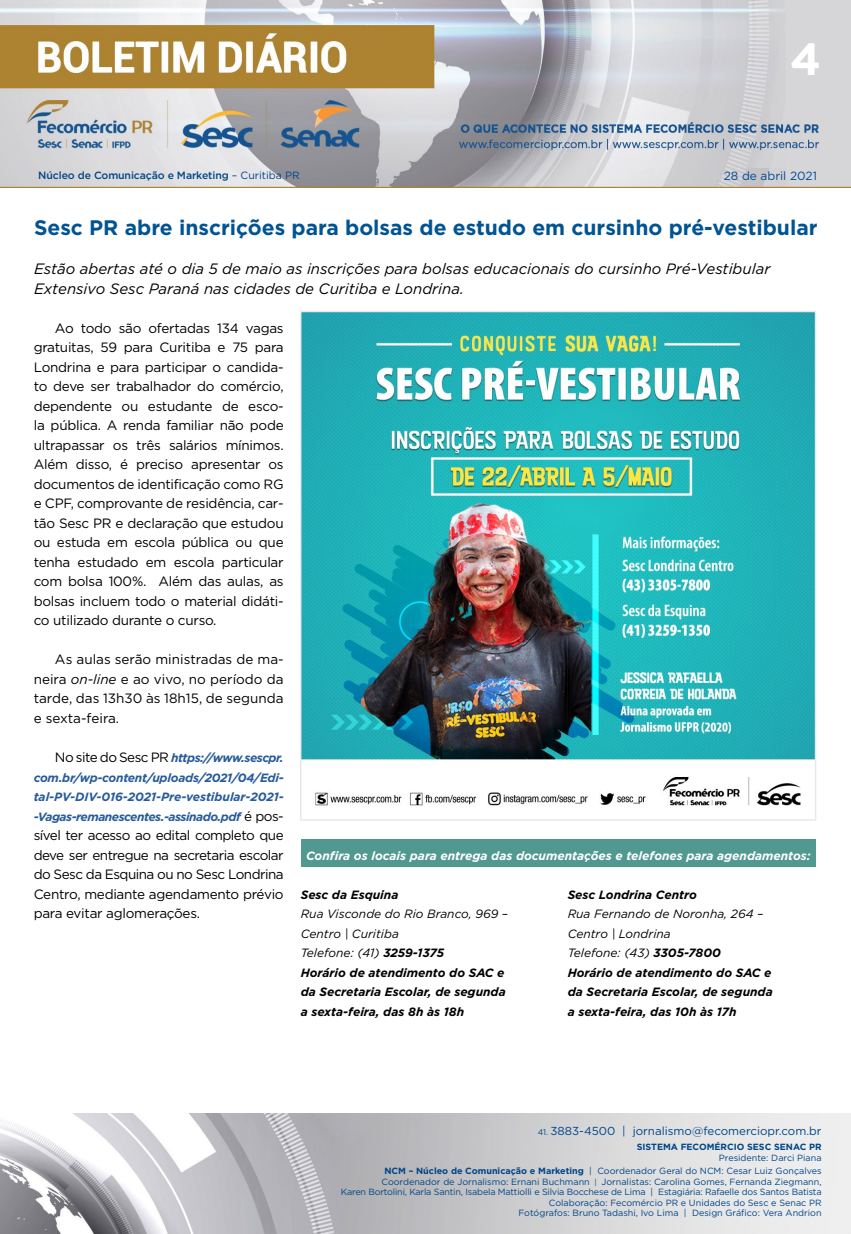
<style>
.page{position:relative;width:851px;height:1234px;background:#fff}
.page>*{position:absolute;margin:0;border:0;box-sizing:border-box;transform-origin:0 0}
.t1{font:700 45px "Gotham";color:#fff}
.t2{font:700 21px "Gotham";color:#005493}
.t3{font:italic 15px/19.5px "Gotham";color:#000}
.t4{font:13.5px/19.5px "Gotham";letter-spacing:-.02em;color:#000;text-align:justify}
.t5{font:italic 700 12px/19.5px "Gotham";color:#000}
.t6{font:italic 700 12px/19.5px "Gotham";letter-spacing:-.04em;color:#275b9b;text-align:justify}
.t7{font:italic 700 12px "Gotham";color:#fff}
.t8{font:11.85px "Gotham";color:#004a93}
.t9{font:11.55px "Gotham";color:#004587}
.t10{font:500 10.5px "Gotham";letter-spacing:-.01em;color:#004587}
.t11{font:9px/10.5px "Gotham";color:#004587;text-align:right}
.t12{font:700 9px "Gotham";color:#004587}
.s1{font-weight:400}
.s2{font-style:italic}
.s3{font-weight:400;font-style:normal;font-size:13.5px;color:#000}
.s4{font-size:8.25px}
.s5{font-weight:700}
.s6{font-size:7.65px}
</style>
<div class="page">
<img style="left:0;top:0;width:850px;height:188px">
<img style="left:0;top:1113px;width:850px;height:120px">
<div style="left:301px;top:839px;width:514px;height:27px;background:#519890"></div>
<img style="left:303px;top:313px;width:510px;height:493px">
<div style="left:300px;top:310px;width:516px;height:510px;border:2px solid #e9e9e9"></div>
<h1 class="t1" style="left:790px;top:29px;width:33px">4</h1>
<p class="t10" style="left:38px;top:168px;width:263px">Núcleo de Comunicação e Marketing <span class="s1">– Curitiba PR</span></p>
<p class="t8" style="left:723px;top:168px;width:95px">28 de abril 2021</p>
<h2 class="t2" style="left:34px;top:214px;width:785px">Sesc PR abre inscrições para bolsas de estudo em cursinho pré-vestibular</h2>
<p class="t3" style="left:34px;top:259px;width:737px">Estão abertas até o dia 5 de maio as inscrições para bolsas educacionais do cursinho Pré-Vestibular<br>Extensivo Sesc Paraná nas cidades de Curitiba e Londrina.</p>
<p class="t4" style="left:34px;top:318px;width:251px;text-indent:21px">Ao todo são ofertadas 134 vagas gratuitas, 59 para Curitiba e 75 para Londrina e para participar o candida&shy;to deve ser trabalhador do comércio, dependente ou estudante de esco&shy;la pública. A renda familiar não pode ultrapassar os três salários mínimos.<br>Além disso, é preciso apresentar os documentos de identificação como RG e CPF, comprovante de residência, car&shy;tão Sesc PR e declaração que estudou ou estuda em escola pública ou que tenha estudado em escola particular com bolsa 100%. Além das aulas, as bolsas incluem todo o material didáti&shy;co utilizado durante o curso.</p>
<p class="t4" style="left:34px;top:649px;width:251px;text-indent:21px">As aulas serão ministradas de ma&shy;neira <span class="s2">on-line</span> e ao vivo, no período da tarde, das 13h30 às 18h15, de segunda e sexta-feira.</p>
<p class="t6" style="left:34px;top:747px;width:251px;text-indent:21px"><span class="s3">No site do Sesc PR</span> https://www.sescpr. com.br/wp-content/uploads/2021/04/Edi&shy;tal-PV-DIV-016-2021-Pre-vestibular-2021- -Vagas-remanescentes.-assinado.pdf <span class="s3">é pos-</span></p>
<p class="t4" style="left:34px;top:825px;width:251px">sível ter acesso ao edital completo que deve ser entregue na secretaria escolar do Sesc da Esquina ou no Sesc Londrina Centro, mediante agendamento prévio para evitar aglomerações.</p>
<p class="t7" style="left:306px;top:847px;width:506px">Confira os locais para entrega das documentações e telefones para agendamentos:</p>
<p class="t5" style="left:301px;top:884px;width:99px">Sesc da Esquina</p>
<p class="t5" style="left:301px;top:903px;width:209px"><span class="s1">Rua Visconde do Rio Branco, 969 –<br>Centro | Curitiba<br>Telefone: (41)</span> 3259-1375<br>Horário de atendimento do SAC e da Secretaria Escolar, de segunda a sexta-feira, das 8h às 18h</p>
<p class="t5" style="left:567px;top:884px;width:131px">Sesc Londrina Centro</p>
<p class="t5" style="left:567px;top:903px;width:206px"><span class="s1">Rua Fernando de Noronha, 264 –<br>Centro | Londrina<br>Telefone: (43)</span> 3305-7800<br>Horário de atendimento do SAC e da Secretaria Escolar, de segunda a sexta-feira, das 10h às 17h</p>
<p class="t9" style="left:537px;top:1123px;width:285px"><span class="s4">41.</span> 3883-4500 | jornalismo@fecomerciopr.com.br</p>
<p class="t12" style="left:636px;top:1140px;width:186px">SISTEMA FECOMÉRCIO SESC SENAC PR</p>
<p class="t11" style="left:384px;top:1150px;width:438px;line-height:13.5px">Presidente: Darci Piana<br><span class="s5">NCM – Núcleo de Comunicação e Marketing</span> | Coordenador Geral do NCM: Cesar Luiz Gonçalves</p>
<p class="t11" style="left:341px;top:1175px;width:482px">Coordenador de Jornalismo: Ernani Buchmann <span class="s6">|</span> Jornalistas: Carolina Gomes, Fernanda Ziegmann,<br>Karen Bortolini, Karla Santin, Isabela Mattiolli e Silvia Bocchese de Lima | Estagiária: Rafaelle dos Santos Batista Colaboração: Fecomércio PR e Unidades do Sesc e Senac PR<br>Fotógrafos: Bruno Tadashi, Ivo Lima | Design Gráfico: Vera Andrion</p>
</div>
